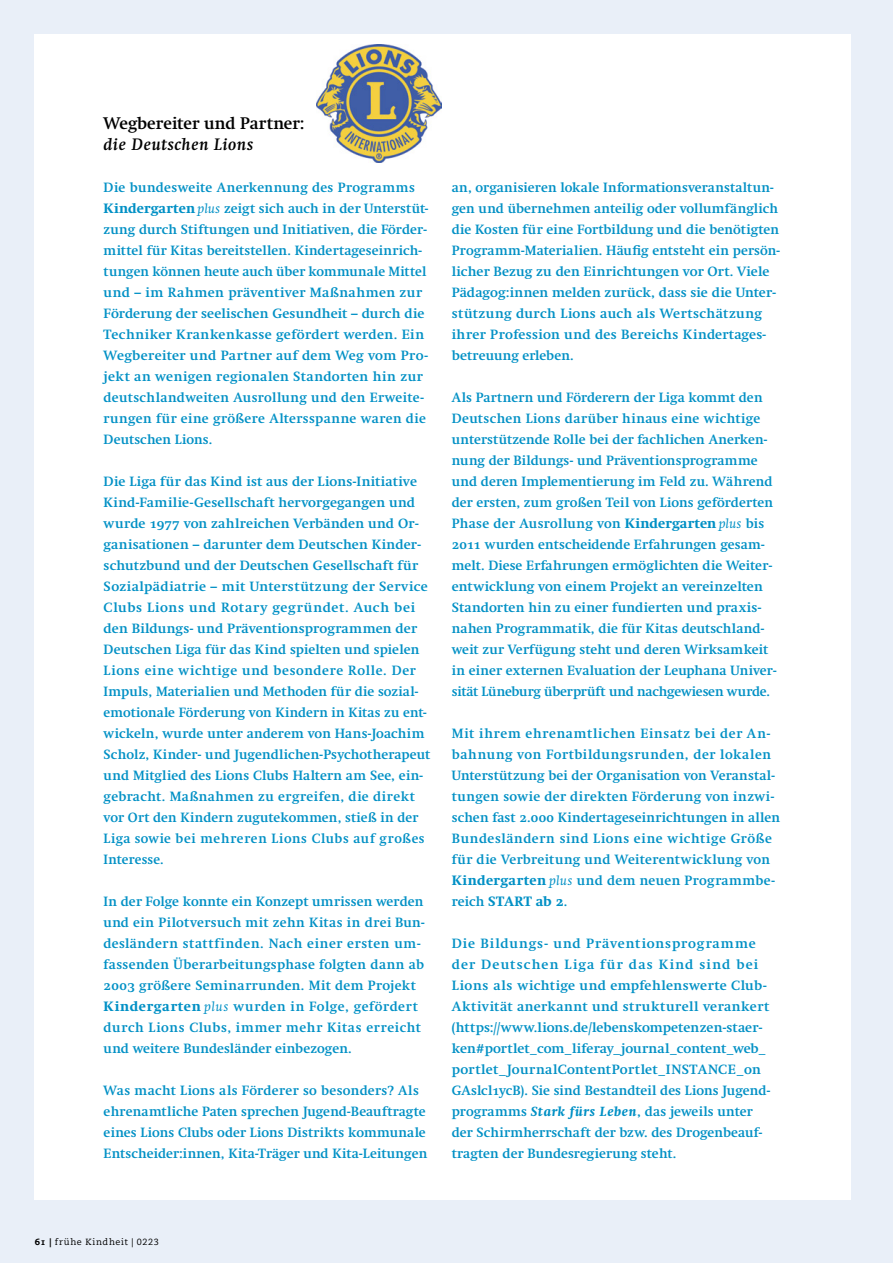
<style>
.page{position:relative;width:893px;height:1263px;background:#e9eff8}
.page>*{position:absolute;margin:0;border:0;box-sizing:border-box;transform-origin:0 0}
.t1{font:700 16.5px "Nu Swift";color:#000}
.t2{font:italic 700 16.5px "Nu Swift";letter-spacing:.045em;color:#000}
.t3{font:700 13.2px/21px "Nu Swift";letter-spacing:.02em;color:#0090c5}
.t4{font:9px "Caecilia";letter-spacing:.08em;color:#000}
.s1{font-weight:800}
.s2{font-weight:400;font-style:italic}
.s3{font-weight:800;font-style:italic}
.s4{font-family:"Caecilia Heavy Os F"}
</style>
<div class="page">
<div style="left:34px;top:34px;width:816px;height:1166px;background:#fff"></div>
<img style="left:317px;top:44px;width:125px;height:119px">
<p class="t1" style="left:104px;top:113px;width:203px">Wegbereiter und Partner:</p>
<p class="t2" style="left:104px;top:134px;width:151px">die Deutschen Lions</p>
<p class="t3" style="left:104px;top:176px;width:326px">Die bundesweite Anerkennung des Programms <span class="s1">Kindergarten</span> <span class="s2">plus</span> zeigt sich auch in der Unterstüt&shy;zung durch Stiftungen und Initiativen, die Förder&shy;mittel für Kitas bereitstellen. Kindertageseinrich&shy;tungen können heute auch über kommunale Mittel und – im Rahmen präventiver Maßnahmen zur Förderung der seelischen Gesundheit – durch die Techniker Krankenkasse gefördert werden. Ein Wegbereiter und Partner auf dem Weg vom Pro&shy;jekt an wenigen regionalen Standorten hin zur deutschlandweiten Ausrollung und den Erweite&shy;rungen für eine größere Altersspanne waren die Deutschen Lions.</p>
<p class="t3" style="left:104px;top:470px;width:328px">Die Liga für das Kind ist aus der Lions-Initiative Kind-Familie-Gesellschaft hervorgegangen und wurde 1977 von zahlreichen Verbänden und Or&shy;ganisationen – darunter dem Deutschen Kinder&shy;schutzbund und der Deutschen Gesellschaft für Sozialpädiatrie – mit Unterstützung der Service Clubs Lions und Rotary gegründet. Auch bei den Bildungs- und Präventionsprogrammen der Deutschen Liga für das Kind spielten und spielen Lions eine wichtige und besondere Rolle. Der Impuls, Materialien und Methoden für die sozial&shy;emotionale Förderung von Kindern in Kitas zu ent&shy;wickeln, wurde unter anderem von Hans-Joachim Scholz, Kinder- und Jugendlichen-Psychotherapeut und Mitglied des Lions Clubs Haltern am See, ein&shy;gebracht. Maßnahmen zu ergreifen, die direkt vor Ort den Kindern zugutekommen, stieß in der Liga sowie bei mehreren Lions Clubs auf großes Interesse.</p>
<p class="t3" style="left:104px;top:890px;width:322px">In der Folge konnte ein Konzept umrissen werden und ein Pilotversuch mit zehn Kitas in drei Bun&shy;desländern stattfinden. Nach einer ersten um&shy;fassenden Überarbeitungsphase folgten dann ab 2003 größere Seminarrunden. Mit dem Projekt <span class="s1">Kindergarten</span> <span class="s2">plus</span> wurden in Folge, gefördert durch Lions Clubs, immer mehr Kitas erreicht und weitere Bundesländer einbezogen.</p>
<p class="t3" style="left:104px;top:1079px;width:325px">Was macht Lions als Förderer so besonders? Als ehrenamtliche Paten sprechen Jugend-Beauftragte eines Lions Clubs oder Lions Distrikts kommunale Entscheider:innen, Kita-Träger und Kita-Leitungen</p>
<p class="t3" style="left:452px;top:176px;width:330px">an, organisieren lokale Informationsveranstaltun&shy;gen und übernehmen anteilig oder vollumfänglich die Kosten für eine Fortbildung und die benötigten Programm-Materialien. Häufig entsteht ein persön&shy;licher Bezug zu den Einrichtungen vor Ort. Viele Pädagog:innen melden zurück, dass sie die Unter&shy;stützung durch Lions auch als Wertschätzung ihrer Profession und des Bereichs Kindertages&shy;betreuung erleben.</p>
<p class="t3" style="left:452px;top:386px;width:326px">Als Partnern und Förderern der Liga kommt den Deutschen Lions darüber hinaus eine wichtige unterstützende Rolle bei der fachlichen Anerken&shy;nung der Bildungs- und Präventionsprogramme und deren Implementierung im Feld zu. Während der ersten, zum großen Teil von Lions geförderten Phase der Ausrollung von <span class="s1">Kindergarten</span> <span class="s2">plus</span> bis 2011 wurden entscheidende Erfahrungen gesam&shy;melt. Diese Erfahrungen ermöglichten die Weiter&shy;entwicklung von einem Projekt an vereinzelten Standorten hin zu einer fundierten und praxis&shy;nahen Programmatik, die für Kitas deutschland&shy;weit zur Verfügung steht und deren Wirksamkeit in einer externen Evaluation der Leuphana Univer&shy;sität Lüneburg überprüft und nachgewiesen wurde.</p>
<p class="t3" style="left:452px;top:722px;width:330px">Mit ihrem ehrenamtlichen Einsatz bei der An&shy;bahnung von Fortbildungsrunden, der lokalen Unterstützung bei der Organisation von Veranstal&shy;tungen sowie der direkten Förderung von inzwi&shy;schen fast 2.000 Kindertageseinrichtungen in allen Bundesländern sind Lions eine wichtige Größe für die Verbreitung und Weiterentwicklung von <span class="s1">Kindergarten</span> <span class="s2">plus</span> und dem neuen Programmbe&shy;reich <span class="s1">START ab 2</span>.</p>
<p class="t3" style="left:452px;top:932px;width:320px">Die Bildungs- und Präventionsprogramme der Deutschen Liga für das Kind sind bei Lions als wichtige und empfehlenswerte Club-Aktivität anerkannt und strukturell verankert (https://www.lions.de/lebenskompetenzen-staer&shy;ken#portlet_com_liferay_journal_content_web_ portlet_JournalContentPortlet_INSTANCE_on GAslcl1ycB). Sie sind Bestandteil des Lions Jugend&shy;programms <span class="s3">Stark fürs Leben</span>, das jeweils unter der Schirmherrschaft der bzw. des Drogenbeauf&shy;tragten der Bundesregierung steht.</p>
<p class="t4" style="left:35px;top:1236px;width:125px"><span class="s4">61 |</span> frühe Kindheit | 0223</p>
</div>
